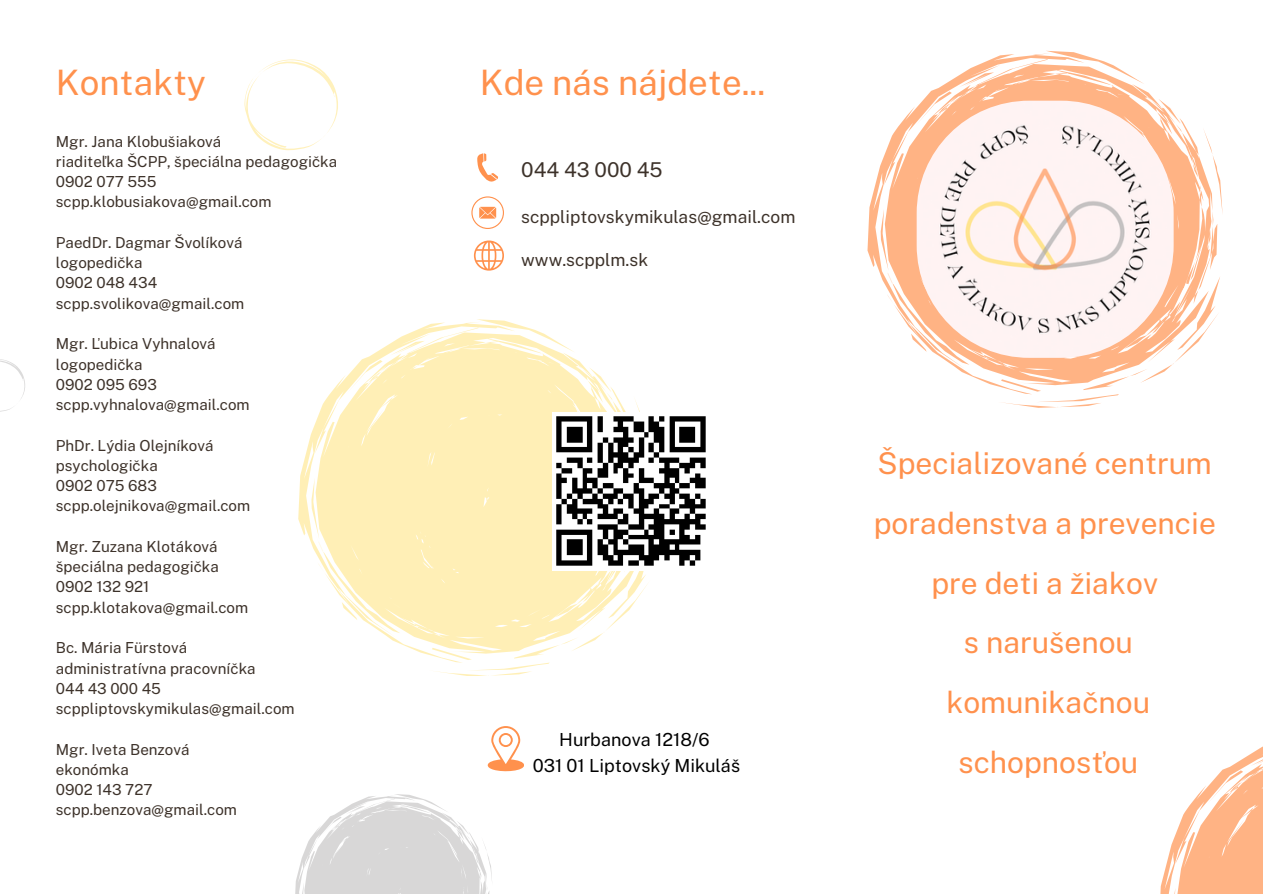
<style>
.page{position:relative;width:1263px;height:894px;background:#fff}
.page>*{position:absolute;margin:0;border:0;box-sizing:border-box;transform-origin:0 0}
.t1{font:34.95px "Public Sans";color:#ff914d}
.t2{font:30px/59.7px "Public Sans";color:#ff914d;text-align:center}
.t3{font:20.4px "Public Sans";color:#3d322a}
.t4{font:18px/25.8px "Public Sans";color:#000;text-align:center}
.t5{font:17.4px "Public Sans";color:#3d322a}
.t6{font:15.15px "Public Sans";color:#3d322a}
</style>
<div class="page">
<svg style="left:867px;top:51px;width:356px;height:356px"></svg>
<svg style="left:298px;top:319px;width:349px;height:356px;fill:#ffefb6"></svg>
<svg style="left:1160px;top:746px;width:103px;height:147px"></svg>
<svg style="left:295px;top:794px;width:197px;height:99px"></svg>
<svg style="left:244px;top:59px;width:94px;height:91px"></svg>
<svg style="left:0;top:359px;width:25px;height:53px"></svg>
<svg style="left:477px;top:153px;width:21px;height:29px"></svg>
<svg style="left:471px;top:196px;width:33px;height:33px"></svg>
<svg style="left:474px;top:240px;width:30px;height:30px"></svg>
<svg style="left:488px;top:726px;width:36px;height:46px"></svg>
<img style="left:917px;top:101px;width:256px;height:256px;border-radius:112px">
<img style="left:552px;top:412px;width:154px;height:158px">
<p class="t1" style="left:56px;top:62px;width:152px">Kontakty</p>
<p class="t1" style="left:480px;top:62px;width:287px">Kde nás nájdete...</p>
<p class="t6" style="left:56px;top:132px;width:167px">Mgr. Jana Klobušiaková</p>
<p class="t6" style="left:56px;top:152px;width:283px">riaditeľka ŠCPP, špeciálna pedagogička</p>
<h1 class="t6" style="left:56px;top:173px;width:102px">0902 077 555</h1>
<h1 class="t6" style="left:56px;top:193px;width:217px">scpp.klobusiakova@gmail.com</h1>
<p class="t6" style="left:56px;top:233px;width:188px">PaedDr. Dagmar Švolíková</p>
<p class="t6" style="left:56px;top:254px;width:88px">logopedička</p>
<p class="t6" style="left:56px;top:274px;width:103px">0902 048 434</p>
<p class="t6" style="left:56px;top:294px;width:190px">scpp.svolikova@gmail.com</p>
<p class="t6" style="left:56px;top:335px;width:161px">Mgr. Ľubica Vyhnalová</p>
<p class="t6" style="left:56px;top:355px;width:88px">logopedička</p>
<p class="t6" style="left:56px;top:375px;width:103px">0902 095 693</p>
<p class="t6" style="left:56px;top:395px;width:195px">scpp.vyhnalova@gmail.com</p>
<p class="t6" style="left:56px;top:436px;width:159px">PhDr. Lýdia Olejníková</p>
<p class="t6" style="left:56px;top:456px;width:104px">psychologička</p>
<p class="t6" style="left:56px;top:476px;width:103px">0902 075 683</p>
<p class="t6" style="left:56px;top:497px;width:196px">scpp.olejnikova@gmail.com</p>
<p class="t6" style="left:56px;top:537px;width:163px">Mgr. Zuzana Klotáková</p>
<p class="t6" style="left:56px;top:557px;width:165px">špeciálna pedagogička</p>
<p class="t6" style="left:56px;top:578px;width:95px">0902 132 921</p>
<p class="t6" style="left:56px;top:598px;width:194px">scpp.klotakova@gmail.com</p>
<p class="t6" style="left:56px;top:638px;width:133px">Bc. Mária Fürstová</p>
<p class="t6" style="left:56px;top:659px;width:201px">administratívna pracovníčka</p>
<p class="t6" style="left:56px;top:679px;width:107px">044 43 000 45</p>
<p class="t6" style="left:56px;top:699px;width:240px">scppliptovskymikulas@gmail.com</p>
<p class="t6" style="left:56px;top:740px;width:135px">Mgr. Iveta Benzová</p>
<p class="t6" style="left:56px;top:760px;width:75px">ekonómka</p>
<p class="t6" style="left:56px;top:780px;width:98px">0902 143 727</p>
<p class="t6" style="left:56px;top:800px;width:183px">scpp.benzova@gmail.com</p>
<p class="t3" style="left:521px;top:158px;width:143px">044 43 000 45</p>
<p class="t5" style="left:521px;top:207px;width:276px">scppliptovskymikulas@gmail.com</p>
<p class="t5" style="left:521px;top:249px;width:128px">www.scpplm.sk</p>
<p class="t4" style="left:533px;top:726px;width:209px">Hurbanova 1218/6<br>031 01 Liptovský Mikuláš</p>
<p class="t2" style="left:874px;top:433px;width:344px">Špecializované centrum poradenstva a prevencie pre deti a žiakov<br>s narušenou komunikačnou schopnosťou</p>
</div>
